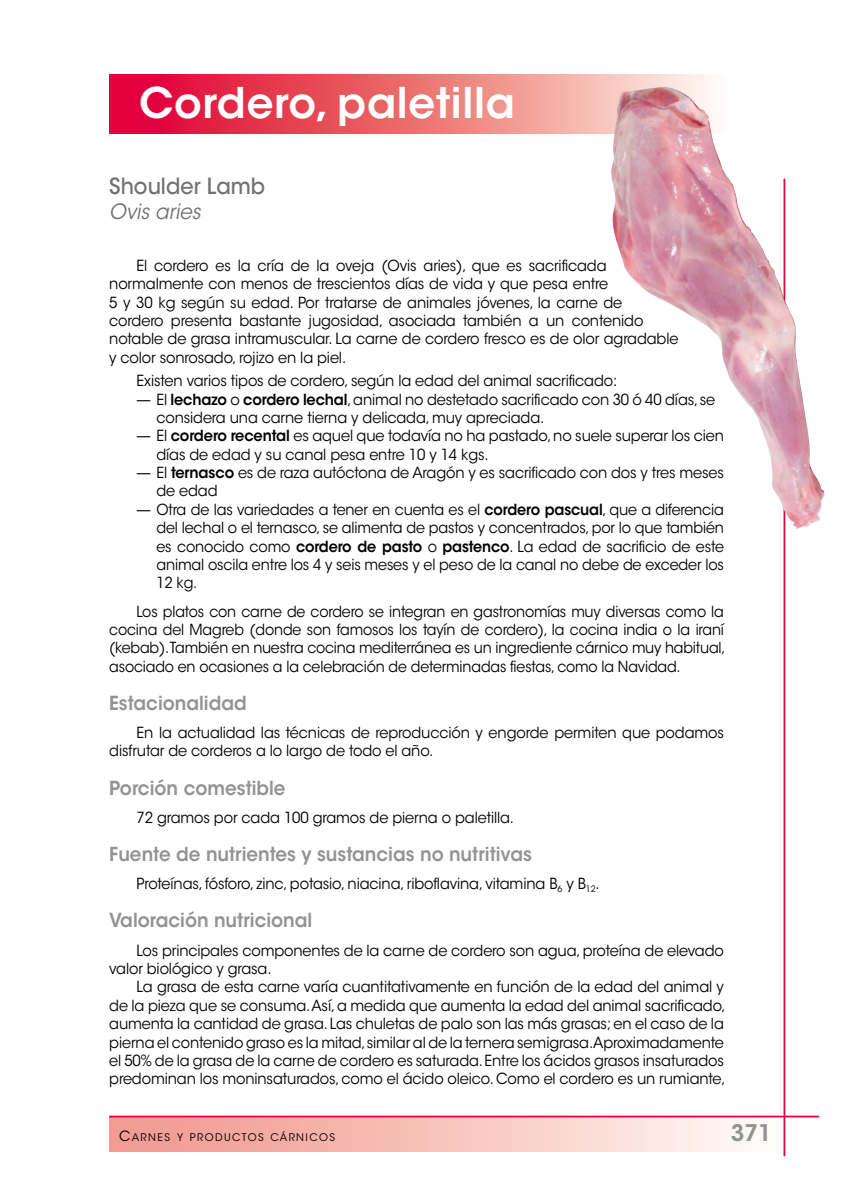
<style>
.page{position:relative;width:844px;height:1191px;background:#fff}
.page>*{position:absolute;margin:0;border:0;box-sizing:border-box;transform-origin:0 0}
.t1{font:600 42px "ITC Avant Garde Std";letter-spacing:.015em;color:#fff}
.t2{font:600 22.75px "ITC Avant Garde Std";color:#929395}
.t3{font:500 22.22px "ITC Avant Garde Std";color:#707172;scale:.94 1}
.t4{font:italic 21px "ITC Avant Garde Std";color:#707172;scale:.94 1}
.t5{font:600 19.25px "ITC Avant Garde Std";color:#929395;scale:.95 1}
.t6{font:15.22px/18.4px "ITC Avant Garde Std";letter-spacing:-.01em;color:#000;scale:.95 1}
.t7{font:15.22px/18.4px "ITC Avant Garde Std";letter-spacing:-.01em;color:#000;text-align:justify;scale:.93 1}
.t8{font:10.5px "ITC Avant Garde Std";letter-spacing:.135em;color:#000}
.s1{font-weight:600}
.s2{font-size:14px}
</style>
<div class="page">
<svg style="left:109px;top:74px;width:602px;height:60px"></svg>
<div style="left:109px;top:1116px;width:675px;height:35px;background:linear-gradient(to right,#f19489,#fffaf7)"></div>
<hr style="left:109px;top:1115px;width:710px;height:2px;background:#e2003d">
<hr style="left:783px;top:179px;width:2px;height:977px;background:#e2003d">
<img style="left:611px;top:87px;width:213px;height:442px">
<h1 class="t1" style="left:139px;top:76px;width:377px">Cordero, paletilla</h1>
<h3 class="t3" style="left:109px;top:172px;width:167px">Shoulder Lamb</h3>
<h3 class="t4" style="left:109px;top:199px;width:99px">Ovis aries</h3>
<p class="t6" style="left:109px;top:256px;width:600px;text-indent:27px">El cordero es la cría de la oveja (Ovis aries), que es sacrificada normalmente con menos de trescientos días de vida y que pesa entre<br>5 y 30 kg según su edad. Por tratarse de animales jóvenes, la carne de cordero presenta bastante jugosidad, asociada también a un contenido notable de grasa intramuscular. La carne de cordero fresco es de olor agradable y color sonrosado, rojizo en la piel.</p>
<p class="t6" style="left:136px;top:372px;width:507px">Existen varios tipos de cordero, según la edad del animal sacrificado:</p>
<p class="t6" style="left:156px;top:390px;width:589px;text-indent:-20px">— El <span class="s1">lechazo</span> o <span class="s1">cordero lechal</span>, animal no destetado sacrificado con 30 ó 40 días, se considera una carne tierna y delicada, muy apreciada.</p>
<p class="t6" style="left:156px;top:427px;width:598px;text-indent:-20px">— El <span class="s1">cordero recental</span> es aquel que todavía no ha pastado, no suele superar los cien días de edad y su canal pesa entre 10 y 14 kgs.</p>
<p class="t6" style="left:156px;top:463px;width:598px;text-indent:-20px">— El <span class="s1">ternasco</span> es de raza autóctona de Aragón y es sacrificado con dos y tres meses de edad</p>
<p class="t6" style="left:156px;top:500px;width:599px;text-align:justify;text-indent:-20px">— Otra de las variedades a tener en cuenta es el <span class="s1">cordero pascual</span>, que a diferencia del lechal o el ternasco, se alimenta de pastos y concentrados, por lo que también es conocido como <span class="s1">cordero de pasto</span> o <span class="s1">pastenco</span>. La edad de sacrificio de este animal oscila entre los 4 y seis meses y el peso de la canal no debe de exceder los 12 kg.</p>
<p class="t7" style="left:109px;top:602px;width:664px;text-indent:27px">Los platos con carne de cordero se integran en gastronomías muy diversas como la cocina del Magreb (donde son famosos los tayín de cordero), la cocina india o la iraní (kebab).También en nuestra cocina mediterránea es un ingrediente cárnico muy habitual, asociado en ocasiones a la celebración de determinadas fiestas, como la Navidad.</p>
<p class="t5" style="left:109px;top:690px;width:146px">Estacionalidad</p>
<p class="t6" style="left:109px;top:723px;width:648px;text-indent:27px">En la actualidad las técnicas de reproducción y engorde permiten que podamos disfrutar de corderos a lo largo de todo el año.</p>
<p class="t5" style="left:109px;top:775px;width:187px">Porción comestible</p>
<p class="t6" style="left:136px;top:808px;width:399px">72 gramos por cada 100 gramos de pierna o paletilla.</p>
<p class="t5" style="left:109px;top:841px;width:446px">Fuente de nutrientes y sustancias no nutritivas</p>
<p class="t6" style="left:136px;top:874px;width:489px">Proteínas, fósforo, zinc, potasio, niacina, riboflavina, vitamina B<sub>6</sub> y B<sub>12</sub>.</p>
<p class="t5" style="left:109px;top:908px;width:215px">Valoración nutricional</p>
<p class="t6" style="left:109px;top:941px;width:648px;text-indent:27px">Los principales componentes de la carne de cordero son agua, proteína de elevado valor biológico y grasa.</p>
<p class="t6" style="left:109px;top:978px;width:650px;text-indent:27px">La grasa de esta carne varía cuantitativamente en función de la edad del animal y de la pieza que se consuma. Así, a medida que aumenta la edad del animal sacrificado, aumenta la cantidad de grasa. Las chuletas de palo son las más grasas; en el caso de la pierna el contenido graso es la mitad,similar al de la ternera semigrasa.Aproximadamente el 50% de la grasa de la carne de cordero es saturada. Entre los ácidos grasos insaturados predominan los moninsaturados, como el ácido oleico. Como el cordero es un rumiante,</p>
<p class="t8" style="left:119px;top:1131px;width:217px"><span class="s2">C</span>ARNES Y PRODUCTOS CÁRNICOS</p>
<h2 class="t2" style="left:730px;top:1118px;width:43px">371</h2>
</div>
